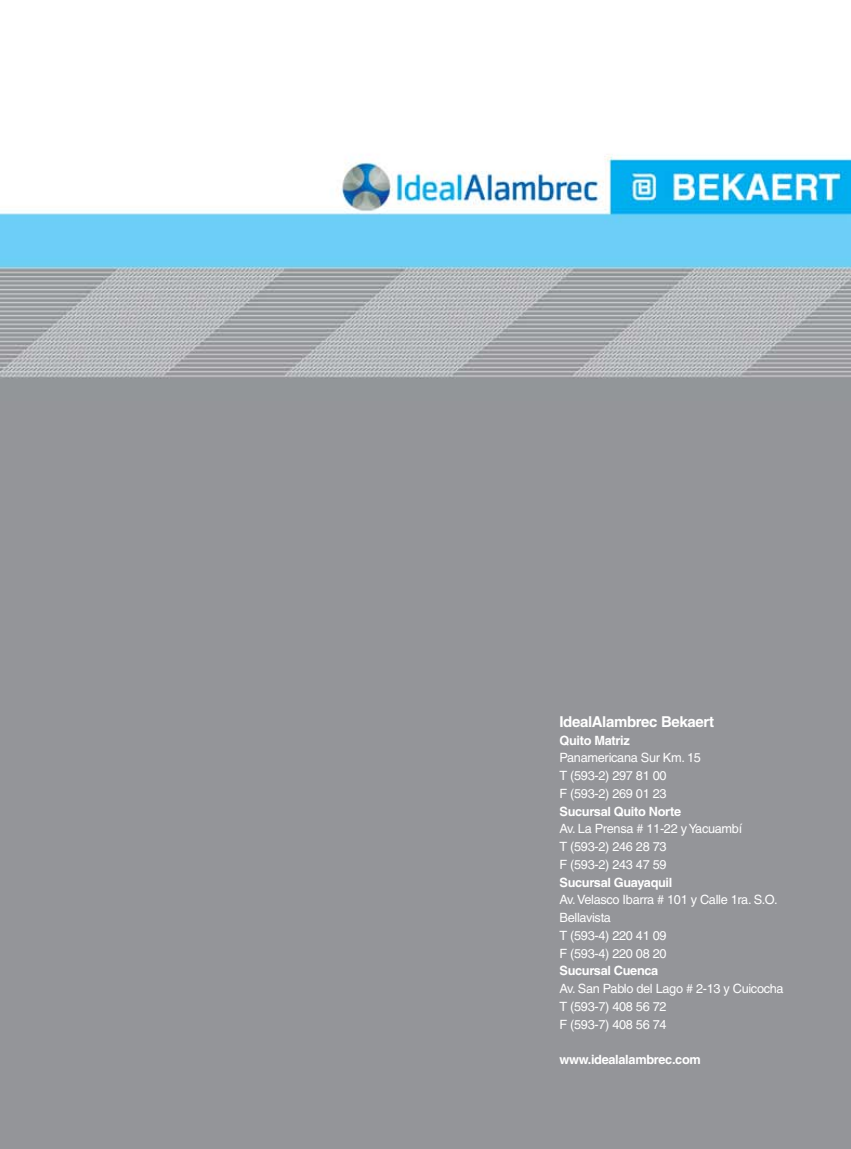
<style>
.page{position:relative;width:851px;height:1149px;background:#fff}
.page>*{position:absolute;margin:0;border:0;box-sizing:border-box;transform-origin:0 0}
.t1{font:700 15px "Helvetica LT";letter-spacing:-.025em;color:#fff}
.t2{font:12.75px/17.7px "Helvetica LT";letter-spacing:-.025em;color:#fff}
.t3{font:700 12.75px "Helvetica LT";letter-spacing:-.025em;color:#fff}
</style>
<div class="page">
<img style="left:0;top:155px;width:850px;height:246px">
<div style="left:0;top:401px;width:850px;height:747px;background:#949599"></div>
<p class="t1" style="left:559px;top:712px;width:156px">IdealAlambrec Bekaert</p>
<p class="t3" style="left:559px;top:732px;width:72px">Quito Matriz</p>
<p class="t2" style="left:559px;top:748px;width:143px">Panamericana Sur Km. 15<br>T (593-2) 297 81 00<br>F (593-2) 269 01 23</p>
<p class="t3" style="left:559px;top:803px;width:123px">Sucursal Quito Norte</p>
<p class="t2" style="left:559px;top:819px;width:184px">Av. La Prensa # 11-22 y Yacuambí<br>T (593-2) 246 28 73<br>F (593-2) 243 47 59</p>
<p class="t3" style="left:559px;top:874px;width:114px">Sucursal Guayaquil</p>
<p class="t2" style="left:559px;top:890px;width:219px">Av.Velasco Ibarra # 101 y Calle 1ra. S.O.<br>Bellavista<br>T (593-4) 220 41 09<br>F (593-4) 220 08 20</p>
<p class="t3" style="left:559px;top:962px;width:100px">Sucursal Cuenca</p>
<p class="t2" style="left:559px;top:979px;width:226px">Av. San Pablo del Lago # 2-13 y Cuicocha<br>T (593-7) 408 56 72<br>F (593-7) 408 56 74</p>
<p class="t3" style="left:559px;top:1051px;width:143px">www.idealalambrec.com</p>
</div>
